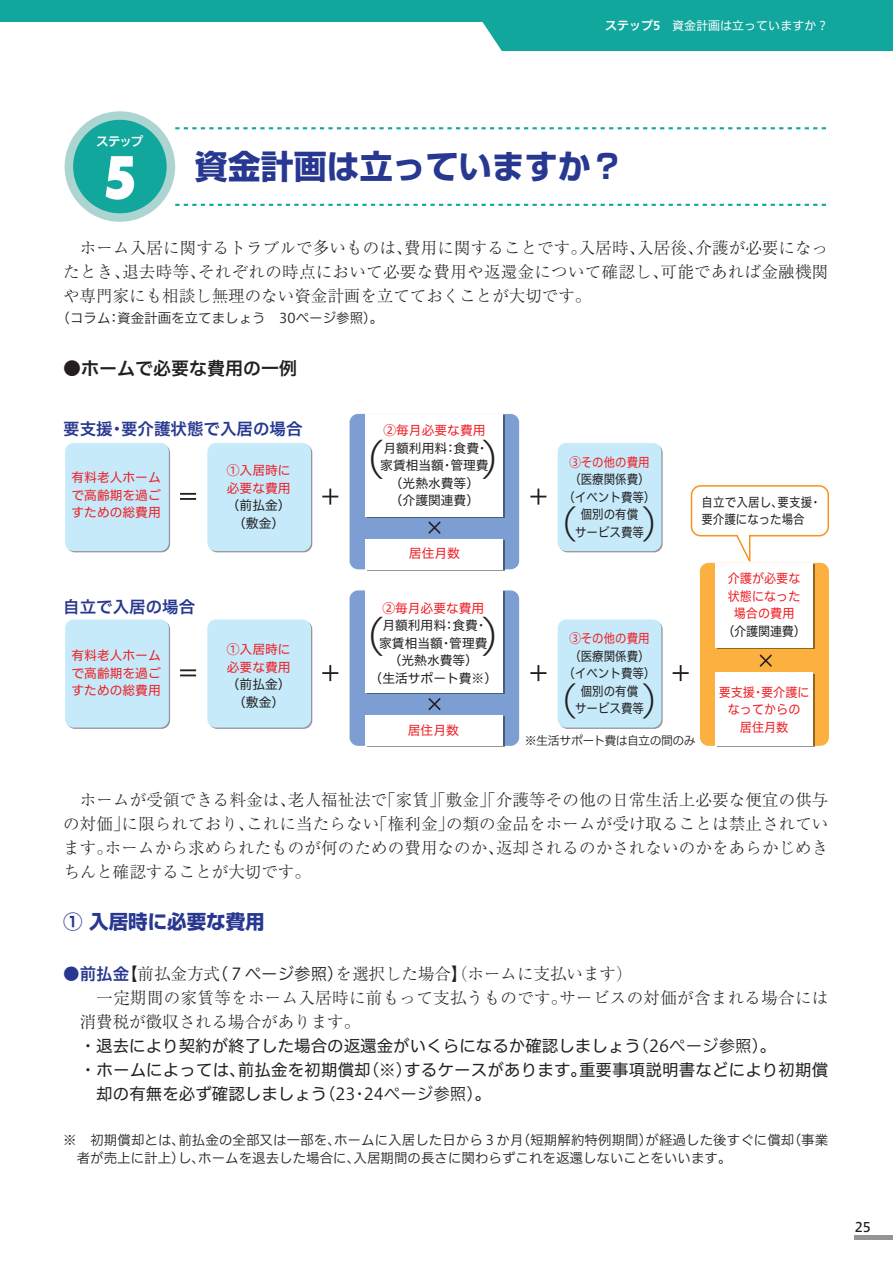
<style>
.page{position:relative;width:893px;height:1263px;background:#fff}
.page>*{position:absolute;margin:0;border:0;box-sizing:border-box;transform-origin:0 0}
.t1{font:41.25px "Shin Go Pro Light 90 pv RKSJ H";color:#231f20}
.t2{font:37.05px "Shin Go Pro Light 90 pv RKSJ H";color:#231f20}
.t3{font:33px "Shin Go Pro Bold 90 pv RKSJ H";color:#283890}
.t4{font:19.5px "Shin Go Pro Bold 90 pv RKSJ H";color:#283890}
.t5{font:18px "Hiragino UD Sans F Std N W6 90 pv RKSJ H";color:#231f20}
.t6{font:16.5px/24px "Ryumin Pro Light 90 pv RKSJ H";letter-spacing:.01em;color:#231f20;text-align:justify}
.t7{font:16.5px "Hiragino UD Sans F Std N W4 90 pv RKSJ H";color:#231f20}
.t8{font:16.5px "Hiragino UD Sans F Std N W6 90 pv RKSJ H";color:#283890}
.t9{font:13.5px/18px "Hiragino UD Sans F Std N W3 90 pv RKSJ H";color:#231f20}
.t10{font:13.35px "Hiragino UD Sans F Std N W5";color:#231f20}
.t11{font:12.75px/17.5px "Hiragino UD Sans F Std N W4 90 pv RKSJ H";color:#ee1d23;text-align:justify}
.t12{font:12.75px/17.5px "Hiragino UD Sans F Std N W4 90 pv RKSJ H";color:#231f20;text-align:center}
.t13{font:12.75px/17.5px "Hiragino UD Sans F Std N W4 90 pv RKSJ H";color:#231f20;text-align:center;scale:.9 1}
.t14{font:12.75px/17.5px "Hiragino UD Sans F Std N W4 90 pv RKSJ H";color:#ee1d23;text-align:center;scale:.95 1}
.t15{font:12.75px "Hiragino UD Sans F Std N W4 90 pv RKSJ H";color:#ee1d23;scale:.9 1}
.t16{font:12.75px "Hiragino UD Sans F Std N W4 90 pv RKSJ H";color:#231f20;scale:.95 1}
.t17{font:12.45px "Hiragino UD Sans F Std N W6 90 pv RKSJ H";color:#fff}
.t18{font:12px "Hiragino UD Sans F Std N W4 90 pv RKSJ H";color:#fff}
.t19{font:12px "Hiragino UD Sans F Std N W3 90 pv RKSJ H";letter-spacing:-.05em;color:#231f20}
.s1{font-family:"Hiragino UD Sans F Std N W6 90 pv RKSJ H"}
.s2{font-family:"Hiragino UD Sans F Std N W6 90 pv RKSJ H";color:#283890}
.s3{font-family:"Hiragino UD Sans F Std N W3 90 pv RKSJ H"}
</style>
<div class="page">
<div style="left:855px;top:1235px;width:38px;height:5px;background:#939598"></div>
<div style="left:0;top:0;width:893px;height:21px;background:#12a79d"></div>
<div style="left:468px;top:21px;width:425px;height:30px;background:#12a79d"></div>
<svg style="left:690px;top:485px;width:139px;height:82px"></svg>
<svg style="left:175px;top:204px;width:651px;height:2px"></svg>
<svg style="left:175px;top:127px;width:651px;height:2px"></svg>
<div style="left:65px;top:111px;width:110px;height:111px;background:#acd5d2;border-radius:50%"></div>
<div style="left:73px;top:120px;width:94px;height:93px;background:#12a79d;border-radius:50%"></div>
<svg style="left:673px;top:665px;width:16px;height:16px"></svg>
<svg style="left:180px;top:669px;width:16px;height:7px"></svg>
<svg style="left:180px;top:493px;width:16px;height:7px"></svg>
<svg style="left:322px;top:665px;width:16px;height:16px"></svg>
<svg style="left:322px;top:489px;width:16px;height:16px"></svg>
<svg style="left:530px;top:665px;width:16px;height:16px"></svg>
<svg style="left:530px;top:489px;width:16px;height:16px"></svg>
<div style="left:65px;top:619px;width:104px;height:109px;background:#c6eafa;border-radius:9px"></div>
<div style="left:65px;top:443px;width:104px;height:108px;background:#c6eafa;border-radius:9px"></div>
<div style="left:207px;top:619px;width:104px;height:109px;background:#c6eafa;border-radius:9px"></div>
<div style="left:207px;top:443px;width:104px;height:108px;background:#c6eafa;border-radius:9px"></div>
<div style="left:350px;top:590px;width:169px;height:156px;background:#7c9ed2;border-radius:9px"></div>
<div style="left:365px;top:590px;width:138px;height:103px;background:#fff"></div>
<hr style="left:367px;top:746px;width:137px;height:1px;background:#939598">
<div style="left:365px;top:715px;width:138px;height:31px;background:#fff"></div>
<svg style="left:428px;top:698px;width:13px;height:12px"></svg>
<div style="left:350px;top:414px;width:169px;height:155px;background:#7c9ed2;border-radius:9px"></div>
<div style="left:367px;top:415px;width:137px;height:103px;background:#fff"></div>
<div style="left:365px;top:414px;width:138px;height:102px;background:#fff"></div>
<hr style="left:367px;top:569px;width:137px;height:2px;background:#939598">
<div style="left:365px;top:539px;width:138px;height:30px;background:#fff"></div>
<svg style="left:428px;top:521px;width:13px;height:13px"></svg>
<div style="left:700px;top:563px;width:129px;height:183px;background:#fbb03f;border-radius:9px"></div>
<svg style="left:717px;top:564px;width:97px;height:84px"></svg>
<div style="left:716px;top:563px;width:97px;height:84px;background:#fff"></div>
<hr style="left:717px;top:746px;width:97px;height:1px;background:#939598">
<div style="left:716px;top:673px;width:97px;height:73px;background:#fff"></div>
<svg style="left:760px;top:654px;width:12px;height:13px"></svg>
<svg style="left:559px;top:621px;width:104px;height:108px"></svg>
<div style="left:558px;top:619px;width:103px;height:109px;background:#c6eafa;border-radius:9px"></div>
<svg style="left:559px;top:444px;width:104px;height:108px"></svg>
<div style="left:558px;top:443px;width:103px;height:108px;background:#c6eafa;border-radius:9px"></div>
<svg style="left:106px;top:156px;width:28px;height:44px"></svg>
<p class="t18" style="left:605px;top:17px;width:225px"><span class="s1">ステップ5</span>　資金計画は立っていますか？</p>
<p class="t17" style="left:96px;top:131px;width:48px">ステップ</p>
<h3 class="t3" style="left:195px;top:140px;width:430px">資金計画は立っていますか？</h3>
<p class="t6" style="left:63px;top:234px;width:767px">　ホーム入居に関するトラブルで多いものは、費用に関することです。入居時、入居後、介護が必要になったとき、退去時等、それぞれの時点において必要な費用や返還金について確認し、可能であれば金融機関や専門家にも相談し無理のない資金計画を立てておくことが大切です。</p>
<p class="t9" style="left:57px;top:308px;width:328px">（コラム：資金計画を立てましょう　30ページ参照）。</p>
<p class="t5" style="left:63px;top:355px;width:235px">●ホームで必要な費用の一例</p>
<p class="t8" style="left:63px;top:417px;width:241px">要支援・要介護状態で入居の場合</p>
<p class="t11" style="left:72px;top:468px;width:91px">有料老人ホームで高齢期を過ごすための総費用</p>
<p class="t8" style="left:63px;top:594px;width:134px">自立で入居の場合</p>
<p class="t11" style="left:72px;top:646px;width:91px">有料老人ホームで高齢期を過ごすための総費用</p>
<p class="t11" style="left:227px;top:461px;width:65px">①入居時に必要な費用</p>
<p class="t12" style="left:227px;top:496px;width:65px">（前払金）（敷金）</p>
<p class="t11" style="left:227px;top:640px;width:65px">①入居時に必要な費用</p>
<p class="t12" style="left:227px;top:675px;width:65px">（前払金）（敷金）</p>
<p class="t11" style="left:383px;top:421px;width:103px">②毎月必要な費用</p>
<p class="t12" style="left:380px;top:438px;width:110px">月額利用料：食費・家賃相当額・管理費（光熱水費等）<br>（介護関連費）</p>
<h1 class="t1" style="left:344px;top:426px;width:180px">（　　）</h1>
<p class="t11" style="left:409px;top:543px;width:52px">居住月数</p>
<p class="t11" style="left:382px;top:598px;width:103px">②毎月必要な費用</p>
<p class="t12" style="left:370px;top:616px;width:129px">月額利用料：食費・<br>家賃相当額・管理費<br>（光熱水費等）<br>（生活サポート費※）</p>
<h1 class="t1" style="left:344px;top:602px;width:180px">（　　）</h1>
<p class="t11" style="left:408px;top:721px;width:52px">居住月数</p>
<p class="t15" style="left:569px;top:452px;width:91px">③その他の費用</p>
<p class="t13" style="left:564px;top:470px;width:104px">（医療関係費）（イベント費等）個別の有償<br>サービス費等</p>
<h2 class="t2" style="left:541px;top:493px;width:139px">（　 ）</h2>
<p class="t13" style="left:701px;top:492px;width:135px;text-align:left">自立で入居し、要支援・要介護になった場合</p>
<p class="t15" style="left:569px;top:629px;width:91px">③その他の費用</p>
<p class="t13" style="left:564px;top:647px;width:104px">（医療関係費）（イベント費等）個別の有償<br>サービス費等</p>
<h2 class="t2" style="left:541px;top:670px;width:139px">（　 ）</h2>
<p class="t19" style="left:525px;top:731px;width:173px">※生活サポート費は自立の間のみ</p>
<p class="t14" style="left:728px;top:569px;width:78px">介護が必要な状態になった場合の費用</p>
<p class="t16" style="left:722px;top:621px;width:89px">（介護関連費）</p>
<p class="t14" style="left:719px;top:683px;width:97px">要支援・要介護になってからの<br>居住月数</p>
<p class="t6" style="left:63px;top:786px;width:767px">　ホームが受領できる料金は、老人福祉法で「家賃」「敷金」「介護等その他の日常生活上必要な便宜の供与の対価」に限られており、これに当たらない「権利金」の類の金品をホームが受け取ることは禁止されています。ホームから求められたものが何のための費用なのか、返却されるのかされないのかをあらかじめきちんと確認することが大切です。</p>
<p class="t4" style="left:63px;top:906px;width:203px">① 入居時に必要な費用</p>
<p class="t6" style="left:63px;top:960px;width:571px"><span class="s2">●前払金</span>【前払金方式<span class="s3">（７ページ参照）</span>を選択した場合】（ホームに支払います）</p>
<p class="t6" style="left:97px;top:984px;width:733px">一定期間の家賃等をホーム入居時に前もって支払うものです。サービスの対価が含まれる場合には</p>
<p class="t6" style="left:80px;top:1008px;width:282px">消費税が徴収される場合があります。</p>
<p class="t7" style="left:80px;top:1033px;width:698px">・退去により契約が終了した場合の返還金がいくらになるか確認しましょう<span class="s3">（26ページ参照）。</span></p>
<p class="t7" style="left:80px;top:1057px;width:750px">・ホームによっては、前払金を初期償却<span class="s3">（※）</span>するケースがあります。重要事項説明書などにより初期償</p>
<p class="t7" style="left:96px;top:1081px;width:396px">却の有無を必ず確認しましょう<span class="s3">（23・24ページ参照）</span>。</p>
<p class="t9" style="left:77px;top:1130px;width:753px;text-indent:-13px">※　初期償却とは、前払金の全部又は一部を、ホームに入居した日から３か月（短期解約特例期間）が経過した後すぐに償却（事業者が売上に計上）し、ホームを退去した場合に、入居期間の長さに関わらずこれを返還しないことをいいます。</p>
<p class="t10" style="left:855px;top:1217px;width:18px">25</p>
</div>
